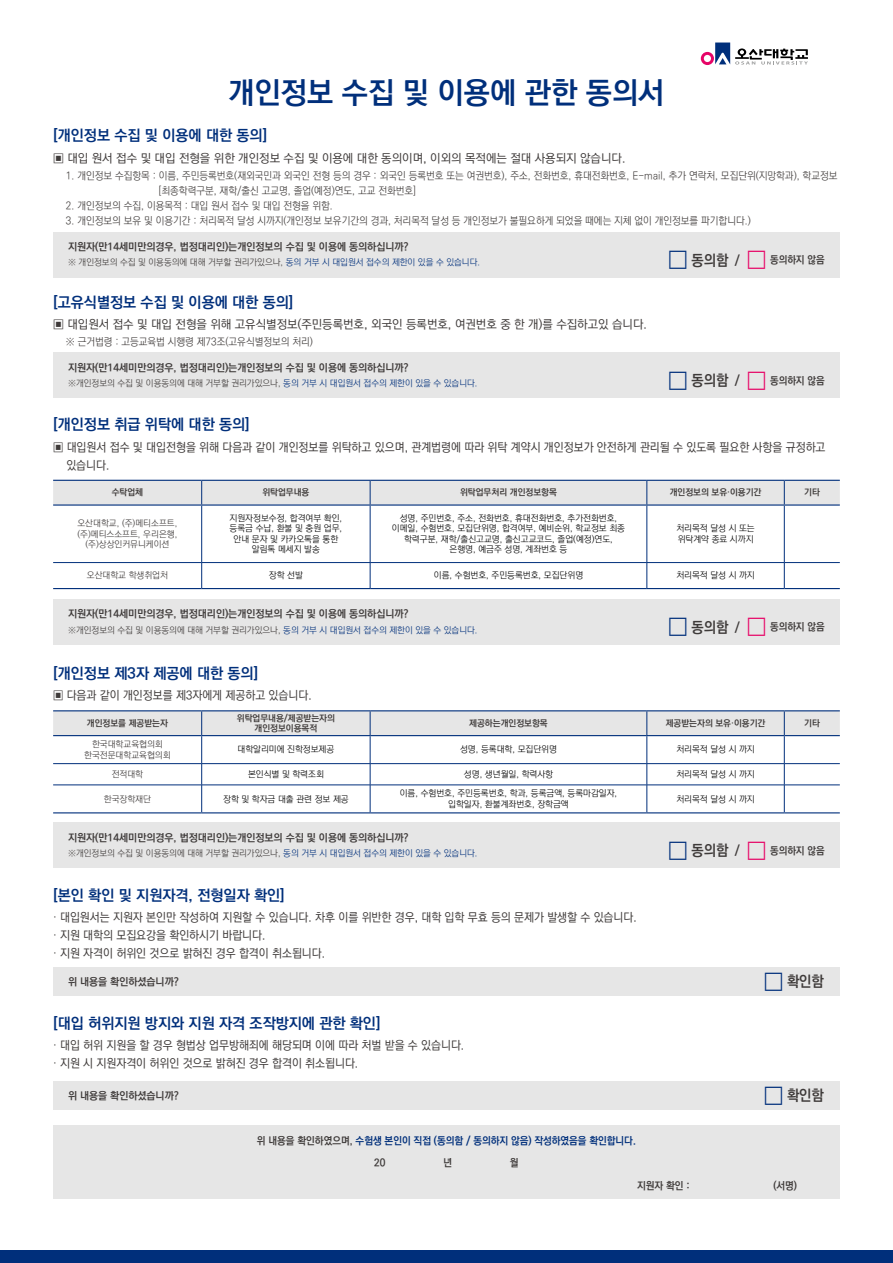
<style>
.page{position:relative;width:893px;height:1263px;background:#fff}
.page>*{position:absolute;margin:0;border:0;box-sizing:border-box;transform-origin:0 0}
.t1{font:700 30px "Ko Pub World Dotum";color:#002f7b}
.t2{font:700 15px "Ko Pub World Dotum";color:#002f7b}
.t3{font:700 15px "Ko Pub World Dotum";color:#3e3a39;scale:.94 1}
.t4{font:500 12px/18px "Ko Pub World Dotum";color:#3e3a39;scale:.95 1}
.t5{font:500 12px "Ko Pub World Dotum";color:#3e3a39}
.t6{font:300 10.5px/15px "Ko Pub World Dotum";color:#3e3a39;scale:.95 1}
.t7{font:700 10.5px "Ko Pub World Dotum";color:#3e3a39}
.t8{font:700 10.5px/22.5px "Ko Pub World Dotum";color:#002f7b;scale:.95 1}
.t9{font:700 10.5px "Ko Pub World Dotum";color:#3e3a39;scale:.94 1}
.t10{font:700 10.5px "Ko Pub World Dotum";color:#3e3a39;scale:.95 1}
.t11{font:300 9px/10.5px "Ko Pub World Dotum";color:#000;text-align:center}
.t12{font:300 9px/10.5px "Ko Pub World Dotum";color:#3e3a39;text-align:center}
.t13{font:700 9px/10.5px "Ko Pub World Dotum";color:#3e3a39;text-align:center}
.s1{color:#002f7b}
.s2{font-weight:500;font-size:24px;color:#002f7b}
.s3{font-size:12px}
.s4{font-weight:500;font-size:24px;color:#e60567}
.s5{color:#3e3a39}
</style>
<div class="page">
<div style="left:53px;top:232px;width:787px;height:45px;background:#e6e6e6"></div>
<div style="left:53px;top:352px;width:787px;height:46px;background:#e6e6e6"></div>
<svg style="left:53px;top:506px;width:787px;height:82px"></svg>
<div style="left:53px;top:480px;width:787px;height:24px;background:#e6e6e6"></div>
<hr style="left:784px;top:480px;width:56px;height:1px;background:#002f7b">
<hr style="left:53px;top:504px;width:149px;height:2px;background:#002f7b">
<hr style="left:201px;top:506px;width:1px;height:56px;background:#002f7b">
<hr style="left:202px;top:504px;width:168px;height:2px;background:#002f7b">
<hr style="left:370px;top:504px;width:277px;height:2px;background:#002f7b">
<hr style="left:647px;top:504px;width:137px;height:2px;background:#002f7b">
<hr style="left:370px;top:506px;width:1px;height:56px;background:#002f7b">
<hr style="left:647px;top:506px;width:1px;height:56px;background:#002f7b">
<hr style="left:784px;top:506px;width:1px;height:56px;background:#002f7b">
<hr style="left:784px;top:504px;width:56px;height:2px;background:#002f7b">
<hr style="left:53px;top:562px;width:149px;height:1px;background:#002f7b">
<hr style="left:53px;top:588px;width:149px;height:1px;background:#002f7b">
<svg style="left:201px;top:563px;width:1px;height:25px"></svg>
<hr style="left:202px;top:562px;width:168px;height:1px;background:#002f7b">
<hr style="left:370px;top:562px;width:277px;height:1px;background:#002f7b">
<hr style="left:647px;top:562px;width:137px;height:1px;background:#002f7b">
<svg style="left:370px;top:563px;width:1px;height:25px"></svg>
<svg style="left:647px;top:563px;width:1px;height:25px"></svg>
<hr style="left:202px;top:588px;width:168px;height:1px;background:#002f7b">
<hr style="left:370px;top:588px;width:277px;height:1px;background:#002f7b">
<hr style="left:647px;top:588px;width:137px;height:1px;background:#002f7b">
<svg style="left:784px;top:563px;width:1px;height:25px"></svg>
<hr style="left:784px;top:562px;width:56px;height:1px;background:#002f7b">
<hr style="left:784px;top:588px;width:56px;height:1px;background:#002f7b">
<div style="left:53px;top:599px;width:787px;height:45px;background:#e6e6e6"></div>
<hr style="left:53px;top:710px;width:149px;height:1px;background:#002f7b">
<hr style="left:202px;top:710px;width:168px;height:1px;background:#002f7b">
<hr style="left:370px;top:710px;width:277px;height:1px;background:#002f7b">
<hr style="left:647px;top:710px;width:137px;height:1px;background:#002f7b">
<hr style="left:784px;top:710px;width:56px;height:1px;background:#002f7b">
<hr style="left:53px;top:812px;width:149px;height:1px;background:#002f7b">
<hr style="left:202px;top:812px;width:168px;height:1px;background:#002f7b">
<hr style="left:370px;top:812px;width:277px;height:1px;background:#002f7b">
<hr style="left:647px;top:812px;width:137px;height:1px;background:#002f7b">
<svg style="left:53px;top:711px;width:787px;height:101px"></svg>
<hr style="left:784px;top:785px;width:56px;height:1px;background:#002f7b">
<hr style="left:784px;top:812px;width:56px;height:1px;background:#002f7b">
<div style="left:53px;top:823px;width:787px;height:45px;background:#e6e6e6"></div>
<div style="left:53px;top:968px;width:787px;height:28px;background:#e6e6e6"></div>
<div style="left:53px;top:1082px;width:787px;height:28px;background:#e6e6e6"></div>
<div style="left:53px;top:1125px;width:787px;height:74px;background:#e6e6e6"></div>
<svg style="left:701px;top:43px;width:107px;height:22px"></svg>
<div style="left:0;top:1250px;width:893px;height:13px;background:#002f7b"></div>
<h1 class="t1" style="left:229px;top:71px;width:437px">개인정보 수집 및 이용에 관한 동의서</h1>
<h2 class="t2" style="left:53px;top:125px;width:216px">[개인정보 수집 및 이용에 대한 동의]</h2>
<h3 class="t5" style="left:53px;top:150px;width:574px">▣ 대입 원서 접수 및 대입 전형을 위한 개인정보 수집 및 이용에 대한 동의이며, 이외의 목적에는 절대 사용되지 않습니다.</h3>
<p class="t6" style="left:158px;top:168px;width:716px;text-indent:-93px">1. 개인정보 수집항목 : 이름, 주민등록번호(재외국민과 외국인 전형 등의 경우 : 외국인 등록번호 또는 여권번호), 주소, 전화번호, 휴대전화번호, E-mail, 추가 연락처, 모집단위(지망학과), 학교정보 [최종학력구분, 재학/출신 고교명, 졸업(예정)연도, 고교 전화번호]</p>
<p class="t6" style="left:66px;top:198px;width:283px">2. 개인정보의 수집, 이용목적 : 대입 원서 접수 및 대입 전형을 위함.</p>
<p class="t6" style="left:66px;top:213px;width:722px">3. 개인정보의 보유 및 이용기간 : 처리목적 달성 시까지(개인정보 보유기간의 경과, 처리목적 달성 등 개인정보가 불필요하게 되었을 때에는 지체 없이 개인정보를 파기합니다.)</p>
<p class="t7" style="left:68px;top:239px;width:342px">지원자(만14세미만의경우, 법정대리인)는개인정보의 수집 및 이용에 동의하십니까?</p>
<p class="t12" style="left:68px;top:258px;width:414px">※ 개인정보의 수집 및 이용동의에 대해 거부할 권리가있으나, <span class="s1">동의 거부 시 대입원서 접수의 제한이 있을 수 있습니다.</span></p>
<h2 class="t2" style="left:53px;top:291px;width:242px">[고유식별정보 수집 및 이용에 대한 동의]</h2>
<h3 class="t5" style="left:53px;top:316px;width:595px">▣ 대입원서 접수 및 대입 전형을 위해 고유식별정보(주민등록번호, 외국인 등록번호, 여권번호 중 한 개)를 수집하고있 습니다.</h3>
<p class="t6" style="left:66px;top:335px;width:261px">※ 근거법령 : 고등교육법 시행령 제73조(고유식별정보의 처리)</p>
<p class="t7" style="left:68px;top:360px;width:342px">지원자(만14세미만의경우, 법정대리인)는개인정보의 수집 및 이용에 동의하십니까?</p>
<p class="t12" style="left:68px;top:378px;width:411px">※개인정보의 수집 및 이용동의에 대해 거부할 권리가있으나, <span class="s1">동의 거부 시 대입원서 접수의 제한이 있을 수 있습니다.</span></p>
<h2 class="t2" style="left:53px;top:414px;width:198px">[개인정보 취급 위탁에 대한 동의]</h2>
<h2 class="t3" style="left:668px;top:249px;width:107px"><span class="s2">□</span> 동의함 <span class="s3">/</span> <span class="s4">□</span></h2>
<p class="t9" style="left:770px;top:252px;width:59px">동의하지 않음</p>
<h2 class="t3" style="left:668px;top:370px;width:107px"><span class="s2">□</span> 동의함 <span class="s3">/</span> <span class="s4">□</span></h2>
<p class="t9" style="left:770px;top:373px;width:59px">동의하지 않음</p>
<h3 class="t4" style="left:66px;top:438px;width:801px;text-indent:-13px">▣ 대입원서 접수 및 대입전형을 위해 다음과 같이 개인정보를 위탁하고 있으며, 관계법령에 따라 위탁 계약시 개인정보가 안전하게 관리될 수 있도록 필요한 사항을 규정하고 있습니다.</h3>
<p class="t13" style="left:112px;top:488px;width:33px">수탁업체</p>
<p class="t13" style="left:262px;top:488px;width:49px">위탁업무내용</p>
<p class="t13" style="left:460px;top:488px;width:98px">위탁업무처리 개인정보항목</p>
<p class="t13" style="left:670px;top:488px;width:93px">개인정보의 보유·이용기간</p>
<p class="t13" style="left:804px;top:488px;width:17px">기타</p>
<p class="t12" style="left:77px;top:518px;width:101px">오산대학교, (주)메티소프트, (주)메티스소프트, 우리은행, (주)상상인커뮤니케이션</p>
<p class="t11" style="left:230px;top:513px;width:114px">지원자정보수정, 합격여부 확인, 등록금 수납, 환불 및 충원 업무, 안내 문자 및 카카오톡을 통한 알림톡 메세지 발송</p>
<p class="t11" style="left:392px;top:513px;width:235px">성명, 주민번호, 주소, 전화번호, 휴대전화번호, 추가전화번호, 이메일, 수험번호, 모집단위명, 합격여부, 예비순위, 학교정보 최종 학력구분, 재학/출신고교명, 출신고교코드, 졸업(예정)연도, 은행명, 예금주 성명, 계좌번호 등</p>
<p class="t11" style="left:676px;top:523px;width:80px;text-align:left">처리목적 달성 시 또는 위탁계약 종료 시까지</p>
<p class="t12" style="left:87px;top:570px;width:83px">오산대학교 학생취업처</p>
<p class="t11" style="left:269px;top:570px;width:36px">장학 선발</p>
<p class="t11" style="left:434px;top:570px;width:151px">이름, 수험번호, 주민등록번호, 모집단위명</p>
<p class="t11" style="left:676px;top:570px;width:80px">처리목적 달성 시 까지</p>
<h2 class="t3" style="left:668px;top:616px;width:107px"><span class="s2">□</span> 동의함 <span class="s3">/</span> <span class="s4">□</span></h2>
<p class="t9" style="left:770px;top:619px;width:59px">동의하지 않음</p>
<p class="t7" style="left:68px;top:606px;width:342px">지원자(만14세미만의경우, 법정대리인)는개인정보의 수집 및 이용에 동의하십니까?</p>
<p class="t12" style="left:68px;top:625px;width:411px">※개인정보의 수집 및 이용동의에 대해 거부할 권리가있으나, <span class="s1">동의 거부 시 대입원서 접수의 제한이 있을 수 있습니다.</span></p>
<h2 class="t2" style="left:53px;top:662px;width:207px">[개인정보 제3자 제공에 대한 동의]</h2>
<p class="t13" style="left:87px;top:718px;width:83px">개인정보를 제공받는자</p>
<p class="t13" style="left:237px;top:713px;width:100px">위탁업무내용/제공받는자의 개인정보이용목적</p>
<p class="t13" style="left:469px;top:718px;width:80px">제공하는개인정보항목</p>
<p class="t13" style="left:666px;top:718px;width:101px">제공받는자의 보유·이용기간</p>
<p class="t13" style="left:804px;top:718px;width:17px">기타</p>
<p class="t12" style="left:84px;top:739px;width:88px">한국대학교육협의회 한국전문대학교육협의회</p>
<p class="t11" style="left:238px;top:744px;width:98px">대학알리미에 진학정보제공</p>
<p class="t11" style="left:460px;top:744px;width:98px">성명, 등록대학, 모집단위명</p>
<p class="t11" style="left:676px;top:744px;width:80px">처리목적 달성 시 까지</p>
<p class="t12" style="left:112px;top:769px;width:33px">전적대학</p>
<p class="t11" style="left:248px;top:769px;width:77px">본인식별 및 학력조회</p>
<p class="t11" style="left:464px;top:769px;width:91px">성명, 생년월일, 학력사항</p>
<p class="t11" style="left:676px;top:769px;width:80px">처리목적 달성 시 까지</p>
<p class="t12" style="left:104px;top:794px;width:49px">한국장학재단</p>
<p class="t11" style="left:223px;top:794px;width:127px">장학 및 학자금 대출 관련 정보 제공</p>
<p class="t11" style="left:400px;top:788px;width:219px">이름, 수험번호, 주민등록번호, 학과, 등록금액, 등록마감일자, 입학일자, 환불계좌번호, 장학금액</p>
<p class="t11" style="left:676px;top:794px;width:80px">처리목적 달성 시 까지</p>
<h2 class="t3" style="left:668px;top:840px;width:107px"><span class="s2">□</span> 동의함 <span class="s3">/</span> <span class="s4">□</span></h2>
<p class="t9" style="left:770px;top:843px;width:59px">동의하지 않음</p>
<h3 class="t4" style="left:53px;top:687px;width:274px">▣ 다음과 같이 개인정보를 제3자에게 제공하고 있습니다.</h3>
<p class="t7" style="left:68px;top:830px;width:342px">지원자(만14세미만의경우, 법정대리인)는개인정보의 수집 및 이용에 동의하십니까?</p>
<p class="t12" style="left:68px;top:848px;width:411px">※개인정보의 수집 및 이용동의에 대해 거부할 권리가있으나, <span class="s1">동의 거부 시 대입원서 접수의 제한이 있을 수 있습니다.</span></p>
<h2 class="t2" style="left:53px;top:884px;width:233px">[본인 확인 및 지원자격, 전형일자 확인]</h2>
<h3 class="t4" style="left:53px;top:909px;width:616px">· 대입원서는 지원자 본인만 작성하여 지원할 수 있습니다. 차후 이를 위반한 경우, 대학 입학 무효 등의 문제가 발생할 수 있습니다. · 지원 대학의 모집요강을 확인하시기 바랍니다.<br>· 지원 자격이 허위인 것으로 밝혀진 경우 합격이 취소됩니다.</h3>
<p class="t7" style="left:68px;top:974px;width:112px">위 내용을 확인하셨습니까?</p>
<h2 class="t3" style="left:763px;top:971px;width:66px"><span class="s2">□</span> 확인함</h2>
<h2 class="t2" style="left:53px;top:1012px;width:329px">[대입 허위지원 방지와 지원 자격 조작방지에 관한 확인]</h2>
<h3 class="t4" style="left:53px;top:1037px;width:434px">· 대입 허위 지원을 할 경우 형법상 업무방해죄에 해당되며 이에 따라 처벌 받을 수 있습니다. · 지원 시 지원자격이 허위인 것으로 밝혀진 경우 합격이 취소됩니다.</h3>
<p class="t7" style="left:68px;top:1088px;width:112px">위 내용을 확인하셨습니까?</p>
<h2 class="t3" style="left:763px;top:1085px;width:66px"><span class="s2">□</span> 확인함</h2>
<p class="t8" style="left:374px;top:1129px;width:277px;text-indent:-117px"><span class="s5">위 내용을 확인하였으며,</span> 수험생 본인이 직접 (동의함 / 동의하지 않음) 작성하였음을 확인합니다.<br><span class="s5">20</span></p>
<p class="t10" style="left:443px;top:1155px;width:11px">년</p>
<p class="t10" style="left:510px;top:1155px;width:11px">월</p>
<p class="t10" style="left:637px;top:1178px;width:57px">지원자 확인 :</p>
<p class="t10" style="left:773px;top:1178px;width:26px">(서명)</p>
</div>
